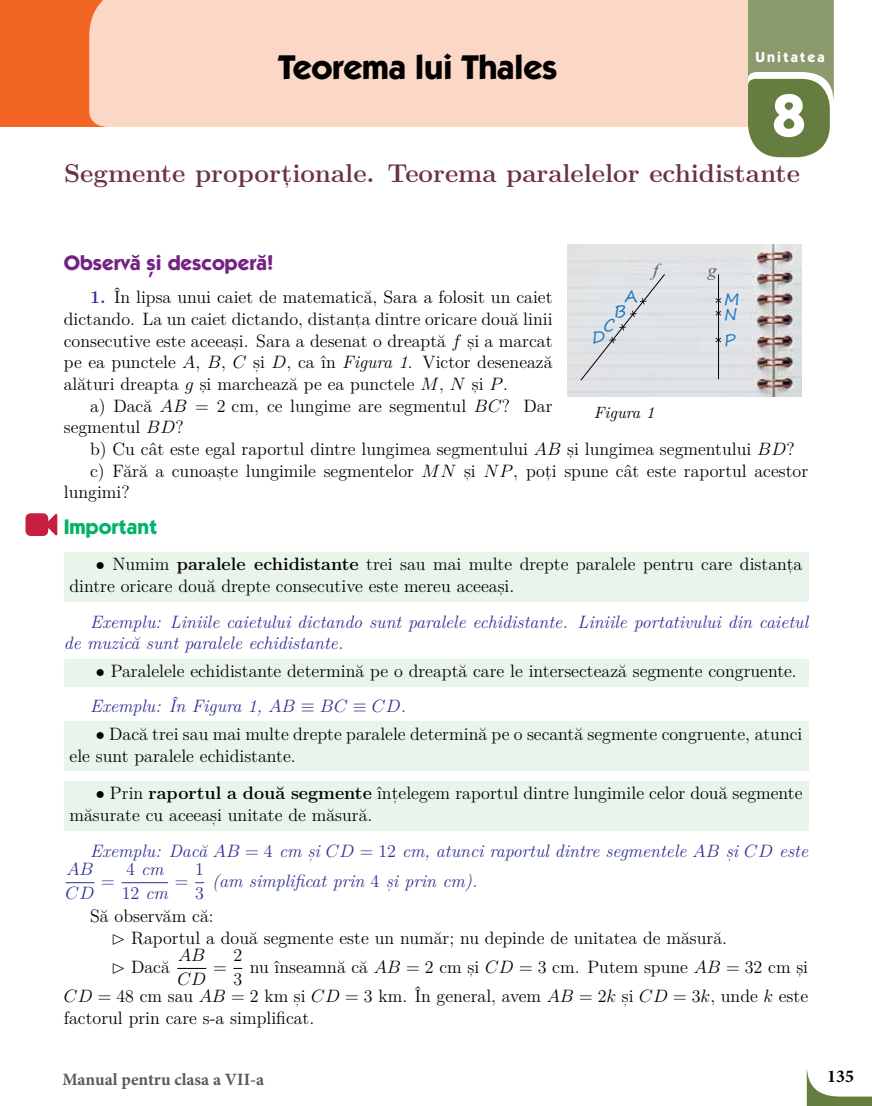
<style>
.page{position:relative;width:872px;height:1106px;background:#fff}
.page>*{position:absolute;margin:0;border:0;box-sizing:border-box;transform-origin:0 0}
.t1{font:60.45px "ITC Kabel Std Bold RO";color:#fff}
.t2{font:34.5px "ITC Kabel Std Bold RO";letter-spacing:-.01em;color:#000}
.t3{font:700 25.8px "LM Roman 12";color:#6a333e}
.t4{font:21px "ITC Kabel Std Bold RO";color:#742284}
.t5{font:21px "ITC Kabel Std Bold RO";color:#00b26a}
.t6{font:18px/21.6px "LM Roman 12";color:#000}
.t7{font:italic 18px/21.6px "LM Roman 12";color:#2e3092}
.t8{font:18px/24.5px "LM Math Italic 12";color:#2e3092}
.t9{font:18px/24.5px "LM Roman 12";color:#2e3092}
.t10{font:18px/24.5px "LM Math Italic 12";color:#000}
.t11{font:700 18px "Minion Pro";color:#000}
.t12{font:700 18px "LM Roman 12";color:#000}
.t13{font:italic 18px "Times New Roman";color:#58595b}
.t14{font:700 17.25px "Minion Pro";color:#58595b}
.t15{font:16.35px/15.3px "Segoe Print";color:#1c75bc}
.t16{font:italic 16.35px "LM Roman 10";color:#000}
.t17{font:14.4px "ITC Kabel Std Bold RO";letter-spacing:.14em;color:#fff}
.s1{font-weight:700;color:#2e3092}
.s2{font-family:"LM Math Italic 12"}
.s3{font-style:italic}
.s4{font-weight:700}
.s5{font-style:italic;color:#2e3092}
.s6{font-family:"LM Math Italic 12";color:#2e3092}
.s7{color:#2e3092}
.s8{font-family:"LM Math Italic 12";font-style:normal}
.s9{font-style:normal}
.s10{font-style:normal;color:#000}
</style>
<div class="page">
<div style="left:89px;top:0;width:659px;height:127px;background:#fbd7c5"></div>
<svg style="left:748px;top:0;width:86px;height:157px;background:#859766"></svg>
<svg style="left:0;top:0;width:107px;height:127px;background:#f3763a"></svg>
<svg style="left:806px;top:1068px;width:66px;height:38px"></svg>
<svg style="left:26px;top:513px;width:31px;height:23px"></svg>
<img style="left:567px;top:244px;width:234px;height:152px">
<svg style="left:715px;top:297px;width:6px;height:6px"></svg>
<svg style="left:715px;top:310px;width:6px;height:6px"></svg>
<svg style="left:715px;top:337px;width:6px;height:6px"></svg>
<div style="left:580px;top:273px;width:85px;height:108px;background:#e0e3e7"></div>
<hr style="left:718px;top:274px;width:1px;height:105px;background:#000">
<div style="left:64px;top:552px;width:744px;height:49px;background:#e9f4eb;border-radius:4px"></div>
<div style="left:64px;top:659px;width:744px;height:27px;background:#e9f4eb;border-radius:4px"></div>
<div style="left:64px;top:722px;width:744px;height:49px;background:#e9f4eb;border-radius:4px"></div>
<div style="left:64px;top:781px;width:744px;height:50px;background:#e9f4eb;border-radius:4px"></div>
<svg style="left:66px;top:882px;width:28px;height:1px"></svg>
<hr style="left:122px;top:882px;width:46px;height:1px;background:#2e3092">
<svg style="left:177px;top:968px;width:29px;height:1px"></svg>
<h2 class="t2" style="left:277px;top:43px;width:284px">Teorema lui Thales</h2>
<h2 class="t2" style="left:278px;top:46px;width:281px">Teorema lui Thales</h2>
<p class="t17" style="left:755px;top:44px;width:71px">Unitatea</p>
<p class="t17" style="left:755px;top:48px;width:71px">Unitatea</p>
<h1 class="t1" style="left:772px;top:79px;width:35px">8</h1>
<h3 class="t3" style="left:64px;top:152px;width:737px">Segmente proport<sub>,</sub> ionale. Teorema paralelelor echidistante</h3>
<p class="t4" style="left:64px;top:251px;width:211px">Observă şi descoperă!</p>
<p class="t6" style="left:64px;top:285px;width:490px;text-align:justify;text-indent:26px"><span class="s1">1.</span> În lipsa unui caiet de matematică, Sara a folosit un caiet dictando. La un caiet dictando, distant<sub>,</sub> a dintre oricare două linii consecutive este aceeas<sub>,</sub> i. Sara a desenat o dreaptă <span class="s2">f</span> s<sub>,</sub> i a marcat pe ea punctele <span class="s2">A</span>, <span class="s2">B</span>, <span class="s2">C</span> s<sub>,</sub> i <span class="s2">D</span>, ca în <span class="s3">Figura 1</span>. Victor desenează alături dreapta <span class="s2">g</span> s<sub>,</sub> i marchează pe ea punctele <span class="s2">M</span>, <span class="s2">N</span> s<sub>,</sub> i <span class="s2">P</span>.</p>
<p class="t6" style="left:64px;top:393px;width:490px;text-indent:26px">a) Dacă <span class="s2">AB</span> = 2 cm, ce lungime are segmentul <span class="s2">BC</span>? Dar segmentul <span class="s2">BD</span>?</p>
<p class="t13" style="left:653px;top:264px;width:7px">f</p>
<p class="t13" style="left:708px;top:264px;width:11px">g</p>
<p class="t15" style="left:624px;top:288px;width:14px">A</p>
<p class="t15" style="left:724px;top:291px;width:17px">M<br>N</p>
<p class="t15" style="left:724px;top:333px;width:13px">P</p>
<p class="t15" style="left:614px;top:304px;width:14px">B</p>
<p class="t15" style="left:603px;top:317px;width:13px">C</p>
<p class="t15" style="left:592px;top:330px;width:15px">D</p>
<p class="t16" style="left:594px;top:399px;width:62px">Figura 1</p>
<p class="t6" style="left:90px;top:436px;width:706px">b) Cu cât este egal raportul dintre lungimea segmentului <span class="s2">AB</span> s<sub>,</sub> i lungimea segmentului <span class="s2">BD</span>?</p>
<p class="t6" style="left:90px;top:458px;width:719px">c) Fără a cunoas<sub>,</sub> te lungimile segmentelor <span class="s2">MN</span> s<sub>,</sub> i <span class="s2">NP</span>, pot<sub>,</sub> i spune cât este raportul acestor</p>
<p class="t6" style="left:64px;top:480px;width:67px">lungimi?</p>
<p class="t5" style="left:64px;top:519px;width:95px">Important</p>
<p class="t6" style="left:70px;top:551px;width:734px;text-indent:26px">• Numim <span class="s4">paralele echidistante</span> trei sau mai multe drepte paralele pentru care distant<sub>,</sub> a dintre oricare două drepte consecutive este mereu aceeas<sub>,</sub> i.</p>
<p class="t7" style="left:64px;top:609px;width:746px;text-indent:26px">Exemplu: Liniile caietului dictando sunt paralele echidistante. Liniile portativului din caietul de muzică sunt paralele echidistante.</p>
<p class="t6" style="left:90px;top:651px;width:708px;line-height:35.4px;text-indent:6px">• Paralelele echidistante determină pe o dreaptă care le intersectează segmente congruente.<br><span class="s5">Exemplu: În Figura 1,</span> <span class="s6">AB</span> <span class="s7">≡</span> <span class="s6">BC</span> <span class="s7">≡</span> <span class="s6">CD</span><span class="s5">.</span></p>
<p class="t6" style="left:70px;top:721px;width:734px;text-indent:26px">• Dacă trei sau mai multe drepte paralele determină pe o secantă segmente congruente, atunci ele sunt paralele echidistante.</p>
<p class="t6" style="left:70px;top:781px;width:734px;text-indent:26px">• Prin <span class="s4">raportul a două segmente</span> înt<sub>,</sub> elegem raportul dintre lungimile celor două segmente măsurate cu aceeas<sub>,</sub> i unitate de măsură.</p>
<p class="t7" style="left:90px;top:838px;width:719px">Exemplu: Dacă <span class="s8">AB</span> <span class="s9">= 4</span> cm s<sub>,</sub> i <span class="s8">CD</span> <span class="s9">= 12</span> cm, atunci raportul dintre segmentele <span class="s8">AB</span> s<sub>,</sub> i <span class="s8">CD</span> este</p>
<p class="t8" style="left:66px;top:858px;width:30px">AB<br>CD</p>
<p class="t7" style="left:122px;top:855px;width:48px;line-height:24.5px"><span class="s9">4</span> cm<br><span class="s9">12</span> cm</p>
<p class="t9" style="left:195px;top:855px;width:10px">1<br>3</p>
<p class="t7" style="left:90px;top:862px;width:389px;line-height:34.7px;text-indent:122px">(am simplificat prin <span class="s9">4</span> s<sub>,</sub> i prin cm).<br><span class="s10">Să observăm că:</span></p>
<p class="t6" style="left:131px;top:921px;width:597px;line-height:29.4px">Raportul a două segmente este un număr; nu depinde de unitatea de măsură.<br>Dacă</p>
<p class="t9" style="left:101px;top:867px;width:15px">=</p>
<p class="t9" style="left:175px;top:867px;width:15px">=</p>
<p class="t10" style="left:177px;top:944px;width:30px">AB<br>CD</p>
<p class="t6" style="left:233px;top:940px;width:10px;line-height:24.5px">2<br>3</p>
<p class="t6" style="left:64px;top:950px;width:746px;line-height:29.5px;text-align:right">nu înseamnă că <span class="s2">AB</span> = 2 cm s<sub>,</sub> i <span class="s2">CD</span> = 3 cm. Putem spune <span class="s2">AB</span> = 32 cm s<sub>,</sub> i<br><span class="s2">CD</span> = 48 cm sau <span class="s2">AB</span> = 2 km s<sub>,</sub> i <span class="s2">CD</span> = 3 km. În general, avem <span class="s2">AB</span> = 2<span class="s2">k</span> s<sub>,</sub> i <span class="s2">CD</span> = 3<span class="s2">k</span>, unde <span class="s2">k</span> este</p>
<p class="t6" style="left:64px;top:1005px;width:252px">factorul prin care s-a simplificat.</p>
<p class="t6" style="left:213px;top:954px;width:15px">=</p>
<p class="t14" style="left:62px;top:1067px;width:203px">Manual pentru clasa a VII-a</p>
<p class="t11" style="left:827px;top:1063px;width:28px">135</p>
<p class="t6" style="left:64px;top:1072px;width:220px">Manual pentru clasa a VII-a</p>
<p class="t12" style="left:824px;top:1070px;width:32px">135</p>
</div>
